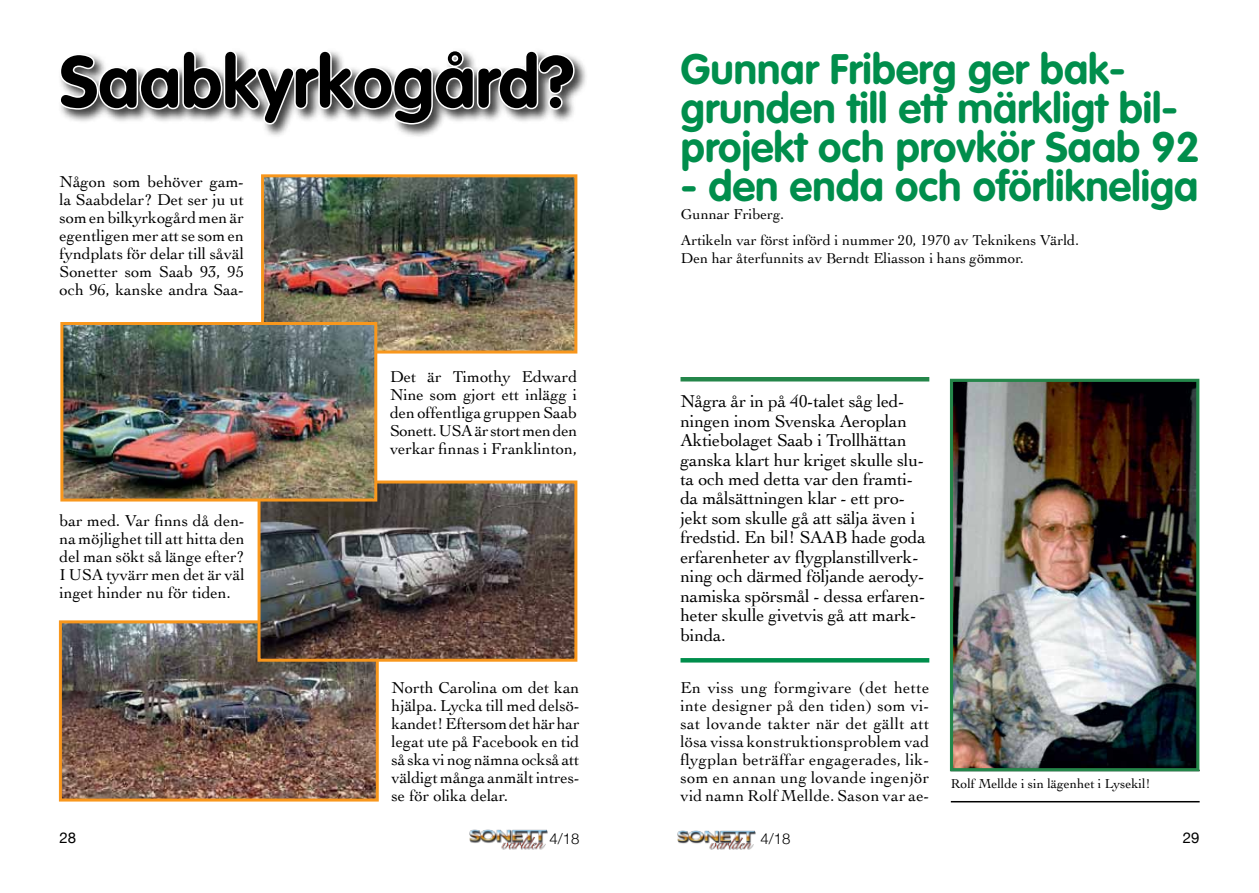
<style>
.page{position:relative;width:1259px;height:893px;background:#fff}
.page>*{position:absolute;margin:0;border:0;box-sizing:border-box;transform-origin:0 0}
.t1{font:700 72px "VAG Rounded";color:#000}
.t2{font:700 42px/39px "VAG Rounded";color:#008e4c}
.t3{font:18px/19.5px "Cochin";letter-spacing:-.015em;color:#000}
.t4{font:16.5px/18px "Cochin";color:#000;text-align:justify}
.t5{font:15px/26.5px "Cochin";color:#000}
.t6{font:300 15px "Helvetica Neue";color:#000}
.t7{font:15px "Helvetica Neue";color:#000}
.t8{font:13.5px "Cochin";color:#000}
</style>
<div class="page">
<img style="left:469px;top:830px;width:78px;height:20px">
<img style="left:677px;top:830px;width:78px;height:20px">
<img style="left:63px;top:624px;width:312px;height:173px">
<div style="left:59px;top:620px;width:320px;height:181px;border:3px solid #f8971d"></div>
<img style="left:261px;top:484px;width:312px;height:174px">
<div style="left:257px;top:480px;width:320px;height:182px;border:3px solid #f8971d"></div>
<img style="left:265px;top:178px;width:308px;height:172px">
<div style="left:261px;top:174px;width:316px;height:180px;border:3px solid #f8971d"></div>
<img style="left:64px;top:326px;width:309px;height:171px">
<div style="left:60px;top:322px;width:317px;height:179px;border:3px solid #f8971d"></div>
<div style="left:58px;top:48px;width:530px;height:90px;background:#000;opacity:.75"></div>
<svg style="left:58px;top:48px;width:518px;height:78px"></svg>
<hr style="left:680px;top:377px;width:249px;height:4px;background:#24864a">
<svg style="left:680px;top:658px;width:249px;height:4px"></svg>
<hr style="left:951px;top:801px;width:248px;height:1px;background:#000">
<img style="left:954px;top:383px;width:241px;height:384px">
<div style="left:950px;top:379px;width:249px;height:392px;border:3px solid #24864a"></div>
<h1 class="t1" style="left:60px;top:40px;width:516px">Saabkyrkogård?</h1>
<h2 class="t2" style="left:681px;top:49px;width:520px">Gunnar Friberg ger bak&shy;grunden till ett märkligt bil&shy;projekt och provkör Saab 92</h2>
<h2 class="t2" style="left:681px;top:166px;width:519px">- den enda och oförlikneliga</h2>
<p class="t5" style="left:681px;top:200px;width:400px">Gunnar Friberg.<br>Artikeln var först införd i nummer 20, 1970 av Teknikens Värld.</p>
<p class="t5" style="left:681px;top:245px;width:344px">Den har återfunnits av Berndt Eliasson i hans gömmor.</p>
<p class="t4" style="left:60px;top:172px;width:186px">Någon som behöver gam&shy;la Saabdelar? Det ser ju ut som en bilkyrkogård men är egentligen mer att se som en fyndplats för delar till såväl Sonetter som Saab 93, 95 och 96, kanske andra Saa-</p>
<p class="t4" style="left:60px;top:511px;width:187px">bar med. Var finns då den&shy;na möjlighet till att hitta den del man sökt så länge efter?<br>I USA tyvärr men det är väl inget hinder nu för tiden.</p>
<p class="t4" style="left:390px;top:367px;width:189px">Det är Timothy Edward Nine som gjort ett inlägg i den offentliga gruppen Saab Sonett. USA är stort men den verkar finnas i Franklinton,</p>
<p class="t4" style="left:391px;top:678px;width:190px">North Carolina om det kan hjälpa. Lycka till med delsö&shy;kandet! Eftersom det här har legat ute på Facebook en tid så ska vi nog nämna också att väldigt många anmält intres&shy;se för olika delar.</p>
<p class="t3" style="left:680px;top:391px;width:247px">Några år in på 40-talet såg led&shy;ningen inom Svenska Aeroplan<br>Aktiebolaget Saab i Trollhättan ganska klart hur kriget skulle slu&shy;ta och med detta var den framti&shy;da målsättningen klar - ett pro&shy;jekt som skulle gå att sälja även i fredstid. En bil! SAAB hade goda erfarenheter av flygplanstillverk&shy;ning och därmed följande aerody&shy;namiska spörsmål - dessa erfaren&shy;heter skulle givetvis gå att mark&shy;binda.</p>
<p class="t4" style="left:680px;top:678px;width:250px">En viss ung formgivare (det hette inte designer på den tiden) som vi&shy;sat lovande takter när det gällt att lösa vissa konstruktionsproblem vad flygplan beträffar engagerades, lik&shy;som en annan ung lovande ingenjör vid namn Rolf Mellde. Sason var ae-</p>
<p class="t8" style="left:951px;top:775px;width:201px">Rolf Mellde i sin lägenhet i Lysekil!</p>
<p class="t7" style="left:60px;top:827px;width:18px">28</p>
<p class="t6" style="left:549px;top:827px;width:32px">4/18</p>
<p class="t6" style="left:760px;top:827px;width:32px">4/18</p>
<p class="t7" style="left:1182px;top:827px;width:18px">29</p>
</div>
